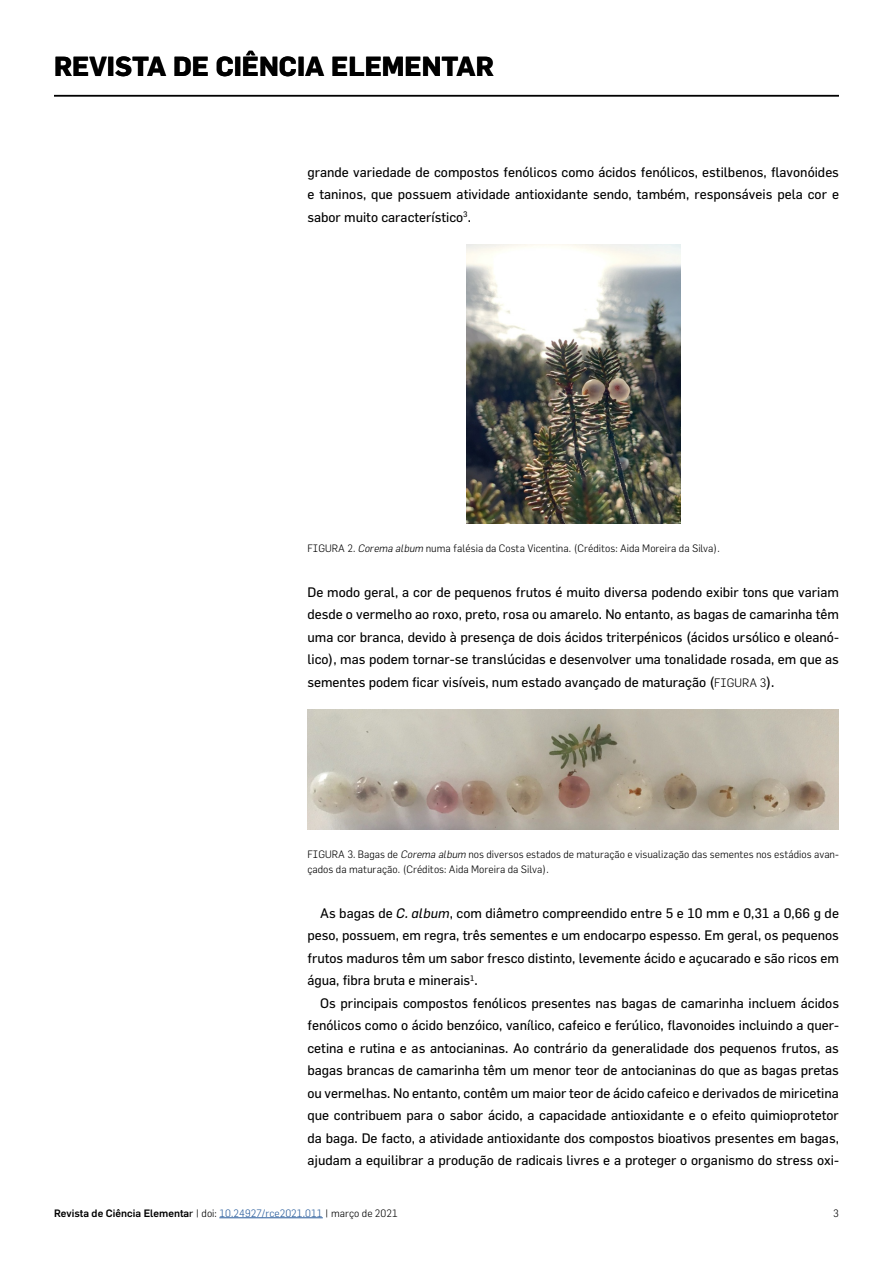
<style>
.page{position:relative;width:893px;height:1263px;background:#fff}
.page>*{position:absolute;margin:0;border:0;box-sizing:border-box;transform-origin:0 0}
.t1{font:700 27px "Flama";color:#000}
.t2{font:13.5px/22.5px "Flama";color:#000;text-align:justify}
.t3{font:300 10.5px/15px "Flama";color:#000}
.t4{font:500 10.5px "Flama";color:#000}
.s1{font-style:italic}
.s2{font-weight:300;font-size:12px}
.s3{font-weight:400}
.s4{font-weight:300}
.s5{font-weight:300;color:#275b9b}
</style>
<div class="page">
<hr style="left:54px;top:95px;width:785px;height:1px;background:#000">
<img style="left:466px;top:244px;width:214px;height:280px">
<img style="left:307px;top:709px;width:532px;height:120px">
<hr style="left:219px;top:1217px;width:104px;height:1px;background:#275b9b">
<h1 class="t1" style="left:54px;top:50px;width:441px">REVISTA DE CIÊNCIA ELEMENTAR</h1>
<p class="t2" style="left:307px;top:160px;width:533px">grande variedade de compostos fenólicos como ácidos fenólicos, estilbenos, flavonóides e taninos, que possuem atividade antioxidante sendo, também, responsáveis pela cor e sabor muito característico<sup>3</sup>.</p>
<p class="t3" style="left:307px;top:540px;width:414px">FIGURA 2. <span class="s1">Corema album</span> numa falésia da Costa Vicentina. (Créditos: Aida Moreira da Silva).</p>
<p class="t2" style="left:307px;top:580px;width:533px">De modo geral, a cor de pequenos frutos é muito diversa podendo exibir tons que variam desde o vermelho ao roxo, preto, rosa ou amarelo. No entanto, as bagas de camarinha têm uma cor branca, devido à presença de dois ácidos triterpénicos (ácidos ursólico e oleanó&shy;lico), mas podem tornar-se translúcidas e desenvolver uma tonalidade rosada, em que as sementes podem ficar visíveis, num estado avançado de maturação (<span class="s2">FIGURA 3</span>).</p>
<p class="t3" style="left:307px;top:846px;width:533px">FIGURA 3. Bagas de <span class="s1">Corema album</span> nos diversos estados de maturação e visualização das sementes nos estádios avan&shy;çados da maturação. (Créditos: Aida Moreira da Silva).</p>
<p class="t2" style="left:307px;top:901px;width:533px;text-indent:13px">As bagas de <span class="s1">C. album</span>, com diâmetro compreendido entre 5 e 10 mm e 0,31 a 0,66 g de peso, possuem, em regra, três sementes e um endocarpo espesso. Em geral, os pequenos frutos maduros têm um sabor fresco distinto, levemente ácido e açucarado e são ricos em água, fibra bruta e minerais<sup>1</sup>.</p>
<p class="t2" style="left:307px;top:991px;width:533px;text-indent:13px">Os principais compostos fenólicos presentes nas bagas de camarinha incluem ácidos fenólicos como o ácido benzóico, vanílico, cafeico e ferúlico, flavonoides incluindo a quer&shy;cetina e rutina e as antocianinas. Ao contrário da generalidade dos pequenos frutos, as bagas brancas de camarinha têm um menor teor de antocianinas do que as bagas pretas ou vermelhas. No entanto, contêm um maior teor de ácido cafeico e derivados de miricetina que contribuem para o sabor ácido, a capacidade antioxidante e o efeito quimioprotetor da baga. De facto, a atividade antioxidante dos compostos bioativos presentes em bagas, ajudam a equilibrar a produção de radicais livres e a proteger o organismo do stress oxi-</p>
<p class="t4" style="left:54px;top:1206px;width:346px">Revista de Ciência Elementa<span class="s3">r</span> <span class="s4">| doi:</span> <span class="s5">10.24927/rce2021.011</span> <span class="s4">| março de 2021</span></p>
<p class="t3" style="left:833px;top:1205px;width:7px">3</p>
</div>
